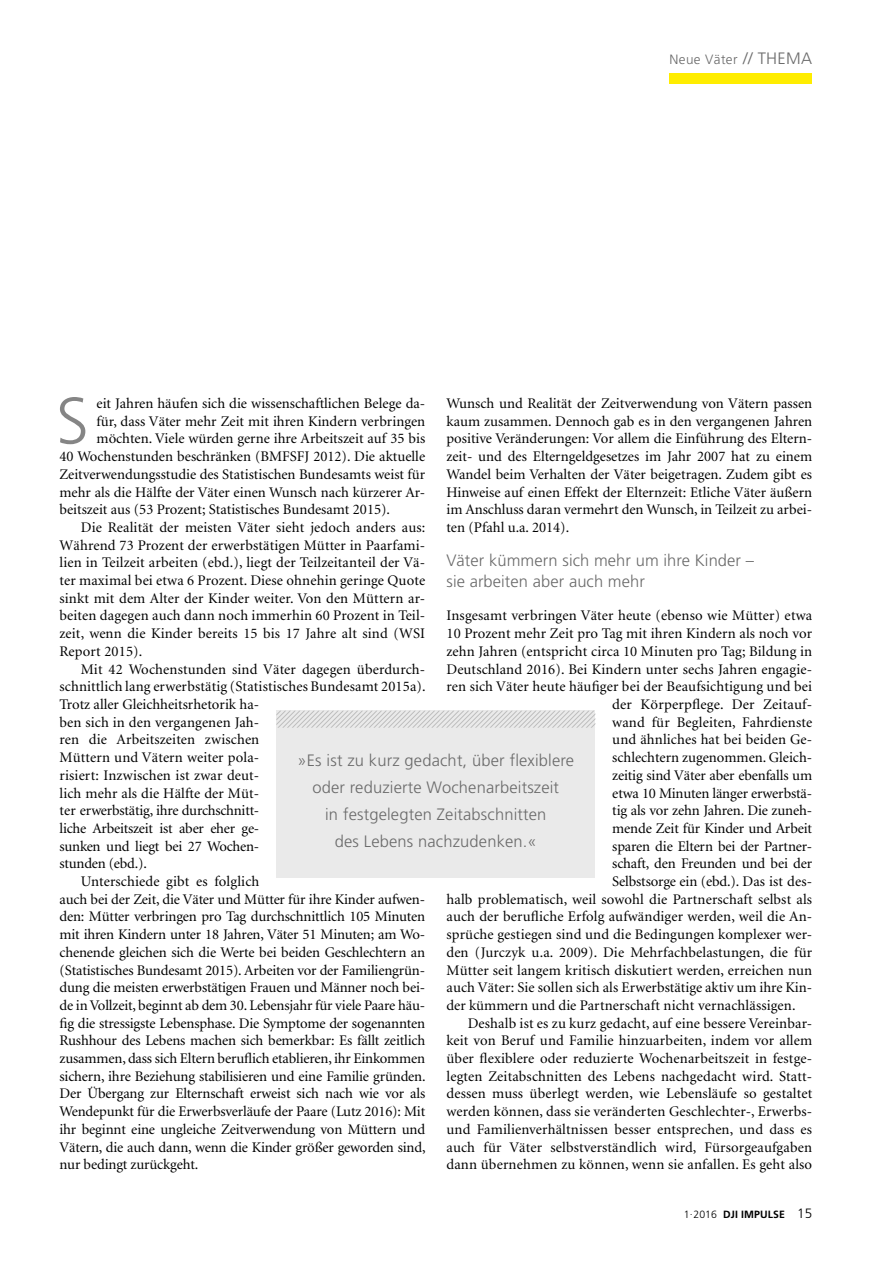
<style>
.page{position:relative;width:893px;height:1263px;background:#fff}
.page>*{position:absolute;margin:0;border:0;box-sizing:border-box;transform-origin:0 0}
.t1{font:300 65.4px "Frutiger";color:#858585}
.t2{font:300 16.5px/27px "Frutiger";letter-spacing:.01em;color:#6a6a6a}
.t3{font:14.7px/17.7px "Minion";color:#000;text-align:justify}
.t4{font:300 13.5px "Frutiger";letter-spacing:.03em;color:#6a6a6a}
.t5{font:700 10.5px "Frutiger";letter-spacing:.01em;color:#000}
.s1{font-size:16.5px}
.s2{font-weight:300}
.s3{font-weight:300;font-size:13.5px}
</style>
<div class="page">
<div style="left:276px;top:710px;width:319px;height:167px;background:#eaeaea"></div>
<svg style="left:276px;top:711px;width:320px;height:17px"></svg>
<div style="left:669px;top:73px;width:143px;height:10px;background:#ffed00"></div>
<p class="t4" style="left:669px;top:52px;width:144px">Neue Väter <span class="s1">// THEMA</span></p>
<h1 class="t1" style="left:56px;top:384px;width:34px">S</h1>
<p class="t3" style="left:97px;top:395px;width:330px">eit Jahren häufen sich die wissenschaftlichen Belege da-</p>
<p class="t3" style="left:446px;top:395px;width:367px">Wunsch und Realität der Zeitverwendung von Vätern passen kaum zusammen. Dennoch gab es in den vergangenen Jahren positive Veränderungen: Vor allem die Einführung des Eltern&shy;zeit- und des Elterngeldgesetzes im Jahr 2007 hat zu einem Wandel beim Verhalten der Väter beigetragen. Zudem gibt es Hinweise auf einen Effekt der Elternzeit: Etliche Väter äußern im Anschluss daran vermehrt den Wunsch, in Teilzeit zu arbei&shy;ten (Pfahl u.a. 2014).</p>
<p class="t2" style="left:446px;top:549px;width:309px;line-height:21.5px">Väter kümmern sich mehr um ihre Kinder – sie arbeiten aber auch mehr</p>
<p class="t3" style="left:446px;top:607px;width:367px">Insgesamt verbringen Väter heute (ebenso wie Mütter) etwa</p>
<p class="t3" style="left:446px;top:625px;width:367px">10 Prozent mehr Zeit pro Tag mit ihren Kindern als noch vor</p>
<p class="t3" style="left:446px;top:643px;width:367px">zehn Jahren (entspricht circa 10 Minuten pro Tag; Bildung in</p>
<p class="t3" style="left:446px;top:660px;width:367px">Deutschland 2016). Bei Kindern unter sechs Jahren engagie-</p>
<p class="t3" style="left:446px;top:678px;width:367px">ren sich Väter heute häufiger bei der Beaufsichtigung und bei</p>
<p class="t3" style="left:612px;top:696px;width:201px">der Körperpflege. Der Zeitauf-</p>
<p class="t3" style="left:612px;top:714px;width:201px">wand für Begleiten, Fahrdienste</p>
<p class="t3" style="left:612px;top:731px;width:201px">und ähnliches hat bei beiden Ge-</p>
<p class="t3" style="left:612px;top:749px;width:201px">schlechtern zugenommen. Gleich-</p>
<p class="t3" style="left:612px;top:767px;width:201px">zeitig sind Väter aber ebenfalls um</p>
<p class="t3" style="left:612px;top:784px;width:201px">etwa 10 Minuten länger erwerbstä-</p>
<p class="t3" style="left:612px;top:802px;width:201px">tig als vor zehn Jahren. Die zuneh-</p>
<p class="t3" style="left:612px;top:820px;width:201px">mende Zeit für Kinder und Arbeit</p>
<p class="t3" style="left:612px;top:837px;width:201px">sparen die Eltern bei der Partner-</p>
<p class="t3" style="left:612px;top:855px;width:201px">schaft, den Freunden und bei der</p>
<p class="t3" style="left:612px;top:873px;width:201px">Selbstsorge ein (ebd.). Das ist des-</p>
<p class="t3" style="left:446px;top:891px;width:367px">halb problematisch, weil sowohl die Partnerschaft selbst als</p>
<p class="t3" style="left:446px;top:908px;width:367px">auch der berufliche Erfolg aufwändiger werden, weil die An-</p>
<p class="t3" style="left:446px;top:926px;width:367px">sprüche gestiegen sind und die Bedingungen komplexer wer-</p>
<p class="t3" style="left:446px;top:944px;width:367px">den (Jurczyk u.a. 2009). Die Mehrfachbelastungen, die für</p>
<p class="t3" style="left:446px;top:961px;width:367px">Mütter seit langem kritisch diskutiert werden, erreichen nun</p>
<p class="t3" style="left:446px;top:979px;width:367px">auch Väter: Sie sollen sich als Erwerbstätige aktiv um ihre Kin-</p>
<p class="t3" style="left:446px;top:997px;width:351px">der kümmern und die Partnerschaft nicht vernachlässigen.</p>
<p class="t3" style="left:468px;top:1014px;width:346px">Deshalb ist es zu kurz gedacht, auf eine bessere Vereinbar-</p>
<p class="t3" style="left:446px;top:1032px;width:367px">keit von Beruf und Familie hinzuarbeiten, indem vor allem</p>
<p class="t3" style="left:446px;top:1050px;width:367px">über flexiblere oder reduzierte Wochenarbeitszeit in festge-</p>
<p class="t3" style="left:446px;top:1068px;width:367px">legten Zeitabschnitten des Lebens nachgedacht wird. Statt-</p>
<p class="t3" style="left:446px;top:1085px;width:367px">dessen muss überlegt werden, wie Lebensläufe so gestaltet</p>
<p class="t3" style="left:446px;top:1103px;width:367px">werden können, dass sie veränderten Geschlechter-, Erwerbs-</p>
<p class="t3" style="left:446px;top:1121px;width:367px">und Familienverhältnissen besser entsprechen, und dass es</p>
<p class="t3" style="left:446px;top:1138px;width:367px">auch für Väter selbstverständlich wird, Fürsorgeaufgaben</p>
<p class="t3" style="left:446px;top:1156px;width:367px">dann übernehmen zu können, wenn sie anfallen. Es geht also</p>
<p class="t3" style="left:97px;top:413px;width:330px">für, dass Väter mehr Zeit mit ihren Kindern verbringen</p>
<p class="t3" style="left:97px;top:430px;width:330px">möchten. Viele würden gerne ihre Arbeitszeit auf 35 bis</p>
<p class="t3" style="left:60px;top:448px;width:367px">40 Wochenstunden beschränken (BMFSFJ 2012). Die aktuelle</p>
<p class="t3" style="left:60px;top:466px;width:367px">Zeitverwendungsstudie des Statistischen Bundesamts weist für</p>
<p class="t3" style="left:60px;top:483px;width:367px">mehr als die Hälfte der Väter einen Wunsch nach kürzerer Ar-</p>
<p class="t3" style="left:60px;top:501px;width:332px">beitszeit aus (53 Prozent; Statistisches Bundesamt 2015).</p>
<p class="t3" style="left:81px;top:519px;width:346px">Die Realität der meisten Väter sieht jedoch anders aus:</p>
<p class="t3" style="left:60px;top:537px;width:367px">Während 73 Prozent der erwerbstätigen Mütter in Paarfami-</p>
<p class="t3" style="left:60px;top:554px;width:367px">lien in Teilzeit arbeiten (ebd.), liegt der Teilzeitanteil der Vä-</p>
<p class="t3" style="left:60px;top:572px;width:367px">ter maximal bei etwa 6 Prozent. Diese ohnehin geringe Quote</p>
<p class="t3" style="left:60px;top:590px;width:367px">sinkt mit dem Alter der Kinder weiter. Von den Müttern ar-</p>
<p class="t3" style="left:60px;top:607px;width:367px">beiten dagegen auch dann noch immerhin 60 Prozent in Teil-</p>
<p class="t3" style="left:60px;top:625px;width:367px">zeit, wenn die Kinder bereits 15 bis 17 Jahre alt sind (WSI</p>
<p class="t3" style="left:60px;top:643px;width:84px">Report 2015).</p>
<p class="t3" style="left:81px;top:660px;width:346px">Mit 42 Wochenstunden sind Väter dagegen überdurch-</p>
<p class="t3" style="left:60px;top:678px;width:368px">schnittlich lang erwerbstätig (Statistisches Bundesamt 2015a).</p>
<p class="t3" style="left:60px;top:696px;width:201px">Trotz aller Gleichheitsrhetorik ha-</p>
<p class="t3" style="left:60px;top:714px;width:201px">ben sich in den vergangenen Jah-</p>
<p class="t3" style="left:60px;top:731px;width:201px">ren die Arbeitszeiten zwischen</p>
<p class="t3" style="left:60px;top:749px;width:201px">Müttern und Vätern weiter pola-</p>
<p class="t3" style="left:60px;top:767px;width:201px">risiert: Inzwischen ist zwar deut-</p>
<p class="t3" style="left:60px;top:784px;width:201px">lich mehr als die Hälfte der Müt-</p>
<p class="t3" style="left:60px;top:802px;width:201px">ter erwerbstätig, ihre durchschnitt-</p>
<p class="t3" style="left:60px;top:820px;width:201px">liche Arbeitszeit ist aber eher ge-</p>
<p class="t3" style="left:60px;top:837px;width:201px">sunken und liegt bei 27 Wochen-</p>
<p class="t3" style="left:60px;top:855px;width:89px">stunden (ebd.).</p>
<p class="t3" style="left:81px;top:873px;width:180px">Unterschiede gibt es folglich</p>
<p class="t3" style="left:60px;top:891px;width:367px">auch bei der Zeit, die Väter und Mütter für ihre Kinder aufwen-</p>
<p class="t3" style="left:60px;top:908px;width:367px">den: Mütter verbringen pro Tag durchschnittlich 105 Minuten</p>
<p class="t3" style="left:60px;top:926px;width:367px">mit ihren Kindern unter 18 Jahren, Väter 51 Minuten; am Wo-</p>
<p class="t3" style="left:60px;top:944px;width:367px">chenende gleichen sich die Werte bei beiden Geschlechtern an</p>
<p class="t3" style="left:60px;top:961px;width:367px">(Statistisches Bundesamt 2015). Arbeiten vor der Familiengrün-</p>
<p class="t3" style="left:60px;top:979px;width:367px">dung die meisten erwerbstätigen Frauen und Männer noch bei-</p>
<p class="t3" style="left:60px;top:997px;width:367px">de in Vollzeit, beginnt ab dem 30. Lebensjahr für viele Paare häu-</p>
<p class="t3" style="left:60px;top:1014px;width:367px">fig die stressigste Lebensphase. Die Symptome der sogenannten</p>
<p class="t3" style="left:60px;top:1032px;width:367px">Rushhour des Lebens machen sich bemerkbar: Es fällt zeitlich</p>
<p class="t3" style="left:60px;top:1050px;width:367px">zusammen, dass sich Eltern beruflich etablieren, ihr Einkommen</p>
<p class="t3" style="left:60px;top:1068px;width:368px">sichern, ihre Beziehung stabilisieren und eine Familie gründen.</p>
<p class="t3" style="left:60px;top:1085px;width:367px">Der Übergang zur Elternschaft erweist sich nach wie vor als</p>
<p class="t3" style="left:60px;top:1103px;width:367px">Wendepunkt für die Erwerbsverläufe der Paare (Lutz 2016): Mit</p>
<p class="t3" style="left:60px;top:1121px;width:367px">ihr beginnt eine ungleiche Zeitverwendung von Müttern und</p>
<p class="t3" style="left:60px;top:1138px;width:368px">Vätern, die auch dann, wenn die Kinder größer geworden sind,</p>
<p class="t3" style="left:60px;top:1156px;width:140px">nur bedingt zurückgeht.</p>
<p class="t2" style="left:297px;top:747px;width:278px;text-align:center">»Es ist zu kurz gedacht, über flexiblere oder reduzierte Wochenarbeitszeit<br>in festgelegten Zeitabschnitten<br>des Lebens nachzudenken.«</p>
<p class="t5" style="left:684px;top:1208px;width:130px"><span class="s2">1</span><sup>.</sup><span class="s2">2016</span> DJI IMPULSE <span class="s3">15</span></p>
</div>
